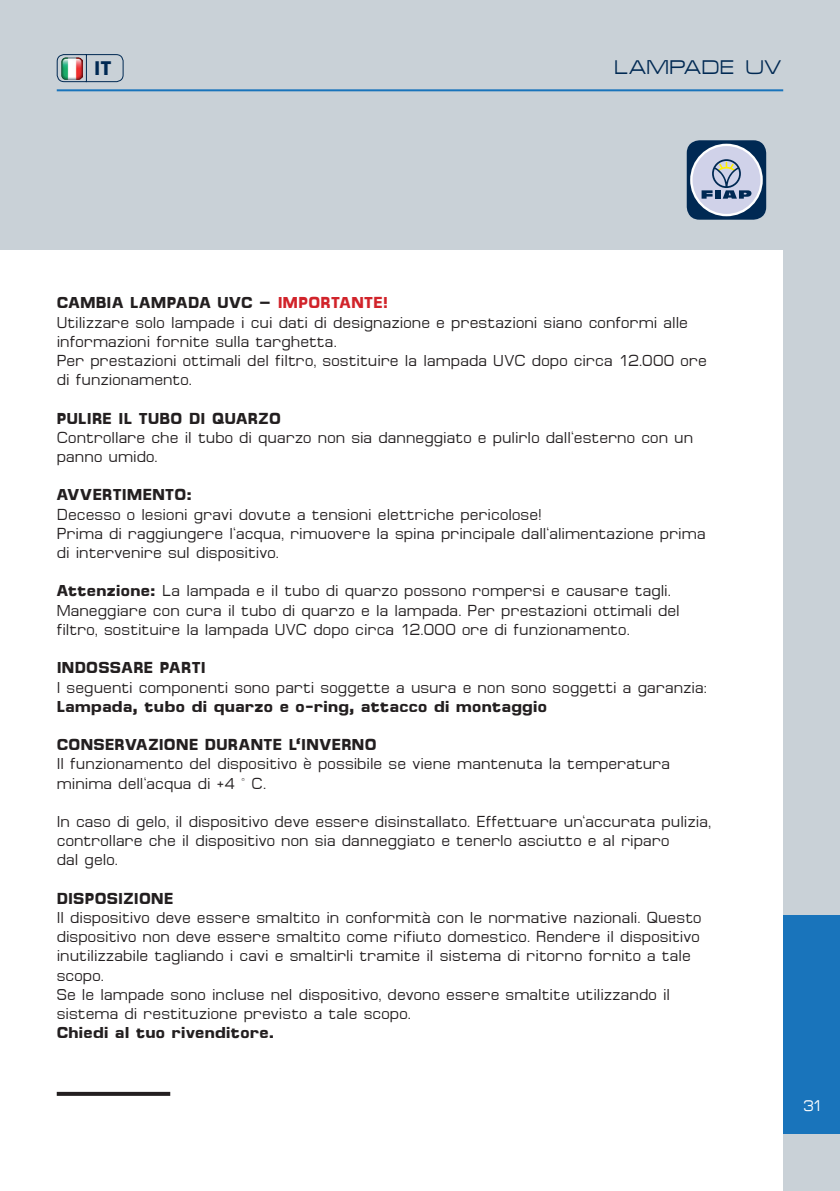
<style>
.page{position:relative;width:840px;height:1191px;background:#fff}
.page>*{position:absolute;margin:0;border:0;box-sizing:border-box;transform-origin:0 0}
.t1{font:20px "Micro Extend FLF";letter-spacing:.025em;color:#002953}
.t2{font:700 20px "Micro FLF";color:#002953}
.t3{font:16px/19.2px "Micro FLF";letter-spacing:.01em;color:#231f20}
.t4{font:700 16px "Micro FLF";letter-spacing:.025em;color:#231f20}
.t5{font:15.6px "Micro FLF";color:#fff}
.s1{font-weight:700}
.s2{font-weight:700;color:#d1232a}
</style>
<div class="page">
<div style="left:782px;top:0;width:57px;height:1191px;background:#c9d1d7"></div>
<div style="left:0;top:0;width:839px;height:250px;background:#c9d1d7"></div>
<div style="left:782px;top:915px;width:57px;height:218px;background:#1974bb"></div>
<hr style="left:57px;top:89px;width:725px;height:2px;background:#1974bb">
<svg style="left:56px;top:54px;width:68px;height:29px"></svg>
<img style="left:61px;top:57px;width:22px;height:22px">
<div style="left:686px;top:140px;width:79px;height:80px;background:#002953;border-radius:13px"></div>
<svg style="left:689px;top:144px;width:73px;height:72px"></svg>
<div style="left:692px;top:146px;width:68px;height:68px;background:#d0d2e9;border-radius:50%"></div>
<svg style="left:701px;top:159px;width:50px;height:40px"></svg>
<svg style="left:57px;top:1091px;width:113px;height:4px"></svg>
<p class="t2" style="left:94px;top:57px;width:19px">IT</p>
<p class="t1" style="left:614px;top:57px;width:168px">LAMPADE UV</p>
<p class="t3" style="left:57px;top:293px;width:651px"><span class="s1">CAMBIA LAMPADA UVC –</span> <span class="s2">IMPORTANTE!<br></span>Utilizzare solo lampade i cui dati di designazione e prestazioni siano conformi alle informazioni fornite sulla targhetta.<br>Per prestazioni ottimali del filtro, sostituire la lampada UVC dopo circa 12.000 ore di funzionamento.</p>
<p class="t4" style="left:57px;top:409px;width:225px">PULIRE IL TUBO DI QUARZO</p>
<p class="t3" style="left:57px;top:428px;width:637px">Controllare che il tubo di quarzo non sia danneggiato e pulirlo dall‘esterno con un panno umido.</p>
<p class="t4" style="left:57px;top:486px;width:136px">AVVERTIMENTO:</p>
<p class="t3" style="left:57px;top:505px;width:650px">Decesso o lesioni gravi dovute a tensioni elettriche pericolose!<br>Prima di raggiungere l‘acqua, rimuovere la spina principale dall‘alimentazione prima di intervenire sul dispositivo.</p>
<p class="t3" style="left:57px;top:581px;width:624px"><span class="s1">Attenzione:</span> La lampada e il tubo di quarzo possono rompersi e causare tagli.<br>Maneggiare con cura il tubo di quarzo e la lampada. Per prestazioni ottimali del filtro, sostituire la lampada UVC dopo circa 12.000 ore di funzionamento.</p>
<p class="t4" style="left:57px;top:658px;width:150px">INDOSSARE PARTI</p>
<p class="t3" style="left:57px;top:677px;width:651px">I seguenti componenti sono parti soggette a usura e non sono soggetti a garanzia:</p>
<p class="t4" style="left:57px;top:697px;width:491px">Lampada, tubo di quarzo e o-ring, attacco di montaggio</p>
<p class="t4" style="left:57px;top:735px;width:321px">CONSERVAZIONE DURANTE L‘INVERNO</p>
<p class="t3" style="left:57px;top:754px;width:614px">Il funzionamento del dispositivo è possibile se viene mantenuta la temperatura minima dell‘acqua di +4 ° C.</p>
<p class="t3" style="left:57px;top:812px;width:655px">In caso di gelo, il dispositivo deve essere disinstallato. Effettuare un‘accurata pulizia, controllare che il dispositivo non sia danneggiato e tenerlo asciutto e al riparo<br>dal gelo.</p>
<p class="t4" style="left:57px;top:889px;width:118px">DISPOSIZIONE</p>
<p class="t3" style="left:57px;top:908px;width:646px">Il dispositivo deve essere smaltito in conformità con le normative nazionali. Questo dispositivo non deve essere smaltito come rifiuto domestico. Rendere il dispositivo inutilizzabile tagliando i cavi e smaltirli tramite il sistema di ritorno fornito a tale scopo.<br>Se le lampade sono incluse nel dispositivo, devono essere smaltite utilizzando il sistema di restituzione previsto a tale scopo.</p>
<p class="t4" style="left:57px;top:1023px;width:219px">Chiedi al tuo rivenditore.</p>
<p class="t5" style="left:803px;top:1097px;width:21px">31</p>
</div>
